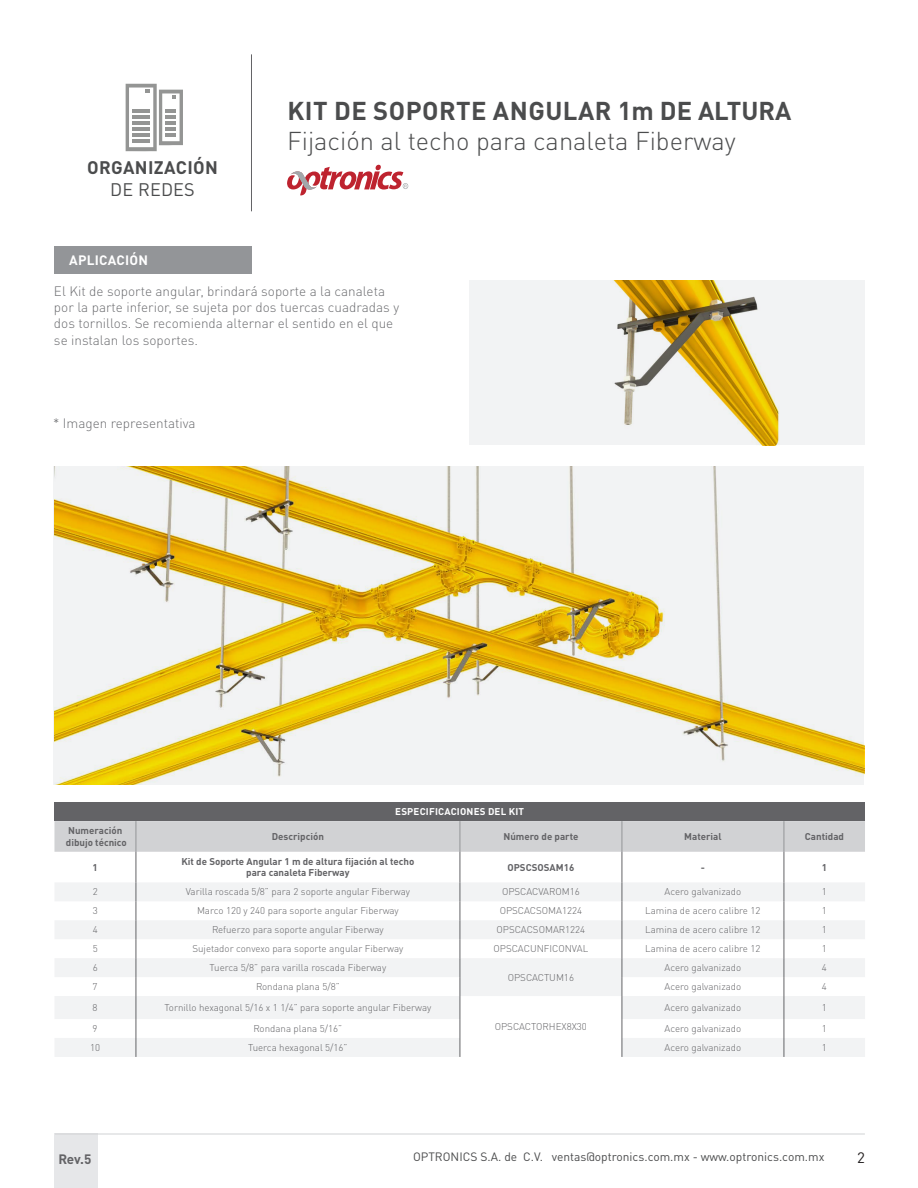
<style>
.page{position:relative;width:918px;height:1188px;background:#fff}
.page>*{position:absolute;margin:0;border:0;box-sizing:border-box;transform-origin:0 0}
.t1{font:300 25.5px "DIN Pro";color:#4b4c4d}
.t2{font:700 25.5px "DIN Pro";letter-spacing:.02em;color:#4b4c4d}
.t3{font:700 18px "DIN Pro";letter-spacing:.02em;color:#4b4c4d}
.t4{font:18px "DIN Pro";letter-spacing:.01em;color:#4b4c4d}
.t5{font:15px "DIN Pro";color:#231f20}
.t6{font:300 13.5px/16.2px "DIN Pro";color:#6c6d70}
.t7{font:700 13.5px "DIN Pro";letter-spacing:.02em;color:#fff}
.t8{font:700 13.5px "DIN Pro";color:#636366}
.t9{font:12px "DIN Pro";color:#4b4c4d}
.t10{font:300 9.75px "DIN Pro";color:#636366}
.t11{font:700 9.75px/11.7px "DIN Pro";color:#636366}
.t12{font:700 9.75px "DIN Pro";letter-spacing:.02em;color:#fff}
</style>
<div class="page">
<div style="left:54px;top:1134px;width:44px;height:54px;background:#e6e7e9"></div>
<hr style="left:55px;top:1134px;width:810px;height:1px;background:#d1d2d4">
<hr style="left:251px;top:54px;width:1px;height:157px;background:#636366">
<svg style="left:287px;top:165px;width:121px;height:30px"></svg>
<svg style="left:126px;top:84px;width:57px;height:67px"></svg>
<div style="left:470px;top:280px;width:395px;height:165px;background:#f2f3f4"></div>
<div style="left:54px;top:246px;width:198px;height:28px;background:#939598"></div>
<img style="left:54px;top:466px;width:811px;height:319px">
<img style="left:613px;top:280px;width:166px;height:165px">
<div style="left:54px;top:802px;width:811px;height:19px;background:#636366"></div>
<div style="left:54px;top:821px;width:811px;height:31px;background:#d1d2d4"></div>
<svg style="left:55px;top:882px;width:810px;height:175px;fill:#f2f3f4"></svg>
<hr style="left:136px;top:821px;width:1px;height:31px;background:#939598">
<hr style="left:460px;top:821px;width:1px;height:31px;background:#939598">
<hr style="left:622px;top:821px;width:1px;height:31px;background:#939598">
<hr style="left:784px;top:821px;width:1px;height:31px;background:#939598">
<hr style="left:136px;top:852px;width:1px;height:30px;background:#636366">
<hr style="left:460px;top:852px;width:1px;height:30px;background:#636366">
<hr style="left:622px;top:852px;width:1px;height:30px;background:#636366">
<hr style="left:784px;top:852px;width:1px;height:30px;background:#636366">
<svg style="left:136px;top:882px;width:1px;height:175px"></svg>
<svg style="left:460px;top:882px;width:1px;height:175px"></svg>
<svg style="left:622px;top:882px;width:1px;height:175px"></svg>
<svg style="left:784px;top:882px;width:1px;height:175px"></svg>
<h2 class="t3" style="left:87px;top:153px;width:132px">ORGANIZACIÓN</h2>
<h2 class="t4" style="left:110px;top:177px;width:86px">DE REDES</h2>
<h1 class="t2" style="left:287px;top:89px;width:506px">KIT DE SOPORTE ANGULAR 1m DE ALTURA</h1>
<h1 class="t1" style="left:287px;top:121px;width:450px">Fijación al techo para canaleta Fiberway</h1>
<h3 class="t7" style="left:69px;top:249px;width:80px">APLICACIÓN</h3>
<h3 class="t6" style="left:54px;top:282px;width:347px">El Kit de soporte angular, brindará soporte a la canaleta por la parte inferior, se sujeta por dos tuercas cuadradas y dos tornillos. Se recomienda alternar el sentido en el que se instalan los soportes.</h3>
<h3 class="t6" style="left:53px;top:414px;width:144px">* Imagen representativa</h3>
<p class="t12" style="left:395px;top:803px;width:130px">ESPECIFICACIONES DEL KIT</p>
<p class="t11" style="left:66px;top:824px;width:62px">Numeración dibujo técnico</p>
<p class="t11" style="left:272px;top:829px;width:54px">Descripción</p>
<p class="t11" style="left:503px;top:829px;width:77px">Número de parte</p>
<p class="t11" style="left:684px;top:829px;width:39px">Material</p>
<p class="t11" style="left:805px;top:829px;width:41px">Cantidad</p>
<p class="t11" style="left:93px;top:860px;width:7px">1</p>
<p class="t11" style="left:181px;top:854px;width:235px;text-align:center">Kit de Soporte Angular 1 m de altura fijación al techo para canaleta Fiberway</p>
<p class="t11" style="left:508px;top:860px;width:68px">OPSCSOSAM16</p>
<p class="t11" style="left:701px;top:860px;width:6px">-</p>
<p class="t11" style="left:822px;top:860px;width:7px">1</p>
<p class="t10" style="left:93px;top:884px;width:7px">2</p>
<p class="t10" style="left:186px;top:884px;width:226px">Varilla roscada 5/8” para 2 soporte angular Fiberway</p>
<p class="t10" style="left:502px;top:884px;width:79px">OPSCACVAROM16</p>
<p class="t10" style="left:665px;top:884px;width:78px">Acero galvanizado</p>
<p class="t10" style="left:822px;top:884px;width:7px">1</p>
<p class="t10" style="left:93px;top:903px;width:7px">3</p>
<p class="t10" style="left:197px;top:903px;width:203px">Marco 120 y 240 para soporte angular Fiberway</p>
<p class="t10" style="left:500px;top:903px;width:84px">OPSCACSOMA1224</p>
<p class="t10" style="left:645px;top:903px;width:117px">Lamina de acero calibre 12</p>
<p class="t10" style="left:822px;top:903px;width:7px">1</p>
<p class="t10" style="left:93px;top:922px;width:7px">4</p>
<p class="t10" style="left:212px;top:922px;width:173px">Refuerzo para soporte angular Fiberway</p>
<p class="t10" style="left:496px;top:922px;width:90px">OPSCACSOMAR1224</p>
<p class="t10" style="left:645px;top:922px;width:117px">Lamina de acero calibre 12</p>
<p class="t10" style="left:822px;top:922px;width:7px">1</p>
<p class="t10" style="left:93px;top:941px;width:7px">5</p>
<p class="t10" style="left:192px;top:941px;width:212px">Sujetador convexo para soporte angular Fiberway</p>
<p class="t10" style="left:494px;top:941px;width:96px">OPSCACUNFICONVAL</p>
<p class="t10" style="left:645px;top:941px;width:117px">Lamina de acero calibre 12</p>
<p class="t10" style="left:822px;top:941px;width:7px">1</p>
<p class="t10" style="left:93px;top:960px;width:7px">6</p>
<p class="t10" style="left:210px;top:960px;width:178px">Tuerca 5/8” para varilla roscada Fiberway</p>
<p class="t10" style="left:508px;top:970px;width:68px">OPSCACTUM16</p>
<p class="t10" style="left:665px;top:960px;width:78px">Acero galvanizado</p>
<p class="t10" style="left:822px;top:960px;width:7px">4</p>
<p class="t10" style="left:93px;top:979px;width:7px">7</p>
<p class="t10" style="left:256px;top:979px;width:85px">Rondana plana 5/8”</p>
<p class="t10" style="left:665px;top:979px;width:78px">Acero galvanizado</p>
<p class="t10" style="left:822px;top:979px;width:7px">4</p>
<p class="t10" style="left:93px;top:1000px;width:7px">8</p>
<p class="t10" style="left:164px;top:1000px;width:268px">Tornillo hexagonal 5/16 x 1 1/4” para soporte angular Fiberway</p>
<p class="t10" style="left:495px;top:1019px;width:94px">OPSCACTORHEX8X30</p>
<p class="t10" style="left:665px;top:1000px;width:78px">Acero galvanizado</p>
<p class="t10" style="left:822px;top:1000px;width:7px">1</p>
<p class="t10" style="left:93px;top:1021px;width:7px">9</p>
<p class="t10" style="left:254px;top:1021px;width:90px">Rondana plana 5/16”</p>
<p class="t10" style="left:665px;top:1021px;width:78px">Acero galvanizado</p>
<p class="t10" style="left:822px;top:1021px;width:7px">1</p>
<p class="t10" style="left:90px;top:1040px;width:12px">10</p>
<p class="t10" style="left:248px;top:1040px;width:101px">Tuerca hexagonal 5/16”</p>
<p class="t10" style="left:664px;top:1040px;width:78px">Acero galvanizado</p>
<p class="t10" style="left:822px;top:1040px;width:7px">1</p>
<h3 class="t8" style="left:58px;top:1148px;width:34px">Rev.5</h3>
<p class="t9" style="left:413px;top:1149px;width:413px">OPTRONICS S.A. de C.V. ventas@optronics.com.mx - www.optronics.com.mx</p>
<h3 class="t5" style="left:857px;top:1148px;width:9px">2</h3>
</div>
